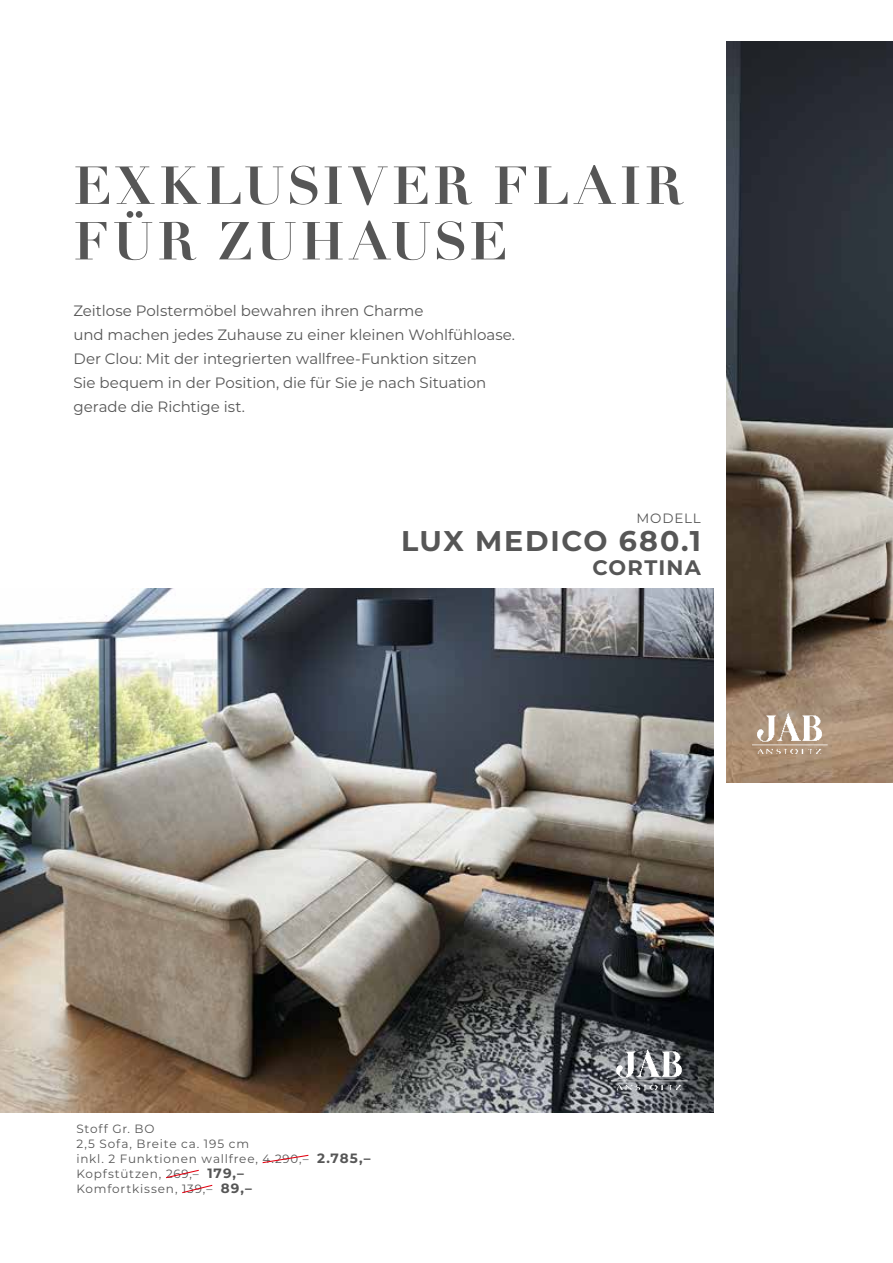
<style>
.page{position:relative;width:893px;height:1263px;background:#fff}
.page>*{position:absolute;margin:0;border:0;box-sizing:border-box;transform-origin:0 0}
.t1{font:700 52.5px/55.5px "Didot";letter-spacing:.065em;color:#565656}
.t2{font:700 28.5px "Montserrat";letter-spacing:.06em;color:#565656}
.t3{font:700 21px "Montserrat";letter-spacing:.06em;color:#565656}
.t4{font:15px/24px "Montserrat";letter-spacing:-.005em;color:#565656}
.t5{font:700 13.5px "Montserrat";letter-spacing:.075em;color:#565656}
.t6{font:13.5px "Montserrat";letter-spacing:.065em;color:#565656}
.t7{font:12px/15px "Montserrat";letter-spacing:.065em;color:#565656}
</style>
<div class="page">
<img style="left:0;top:588px;width:714px;height:524px">
<svg style="left:262px;top:1154px;width:47px;height:10px"></svg>
<svg style="left:166px;top:1169px;width:47px;height:25px"></svg>
<img style="left:726px;top:42px;width:167px;height:741px">
<img style="left:607px;top:1042px;width:82px;height:55px">
<img style="left:747px;top:707px;width:83px;height:54px">
<p class="t1" style="left:73px;top:158px;width:611px">EXKLUSIVER FLAIR<br>FÜR ZUHAUSE</p>
<p class="t4" style="left:73px;top:299px;width:443px">Zeitlose Polstermöbel bewahren ihren Charme<br>und machen jedes Zuhause zu einer kleinen Wohlfühloase.<br>Der Clou: Mit der integrierten wallfree-Funktion sitzen<br>Sie bequem in der Position, die für Sie je nach Situation gerade die Richtige ist.</p>
<p class="t6" style="left:636px;top:509px;width:66px">MODELL</p>
<p class="t2" style="left:401px;top:521px;width:301px">LUX MEDICO 680.1</p>
<p class="t3" style="left:592px;top:553px;width:110px">CORTINA</p>
<p class="t7" style="left:77px;top:1121px;width:233px">Stoff Gr. BO<br>2,5 Sofa, Breite ca. 195 cm<br>inkl. 2 Funktionen wallfree, 4.290,–</p>
<p class="t7" style="left:77px;top:1166px;width:124px">Kopfstützen, 269,–</p>
<p class="t5" style="left:207px;top:1164px;width:38px">179,–</p>
<p class="t7" style="left:77px;top:1181px;width:137px">Komfortkissen, 139,–</p>
<p class="t5" style="left:221px;top:1179px;width:32px">89,–</p>
<p class="t5" style="left:317px;top:1149px;width:55px">2.785,–</p>
</div>
